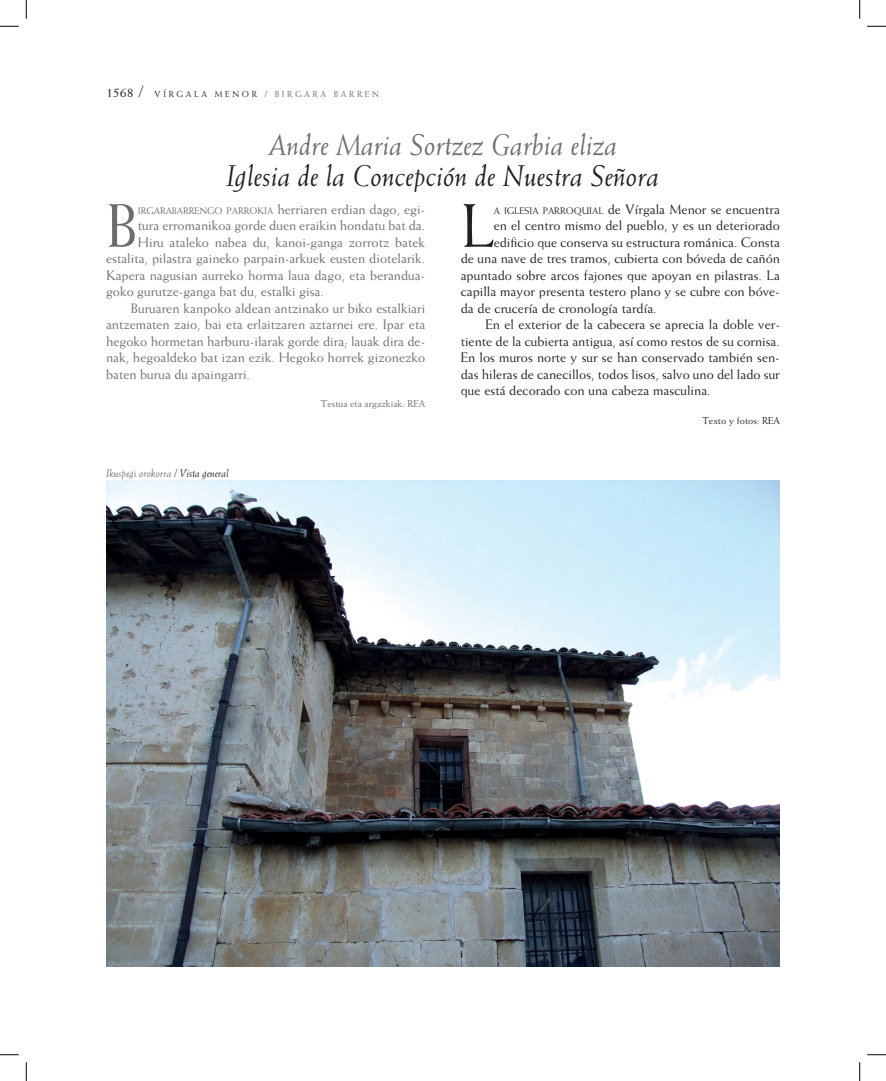
<style>
.page{position:relative;width:886px;height:1081px;background:#fff}
.page>*{position:absolute;margin:0;border:0;box-sizing:border-box;transform-origin:0 0}
.t1{font:61.25px "Weiss Std";color:#6c6d70}
.t2{font:61.25px "Weiss Std";color:#231f20}
.t3{font:italic 30px "Weiss Std";color:#231f20}
.t4{font:italic 30px "Weiss Std";color:#6c6d70}
.t5{font:13.75px "Weiss Std";color:#231f20}
.t6{font:13.75px "Weiss Std";color:#6c6d70}
.t7{font:italic 11.25px "Weiss Std";color:#6c6d70}
.t8{font:10px "Weiss Std";color:#6c6d70}
.t9{font:10px "Weiss Std";color:#231f20}
.t10{font:8.75px "Weiss Std";color:#231f20}
.t11{font:8.75px "Weiss Std";color:#6c6d70}
.s1{font-size:13.75px}
.s2{font-size:16.25px}
.s3{color:#231f20}
.s4{font-size:9.62px}
</style>
<div class="page">
<img style="left:106px;top:481px;width:673px;height:484px">
<svg style="left:0;top:25px;width:19px;height:2px"></svg>
<svg style="left:867px;top:25px;width:18px;height:2px"></svg>
<svg style="left:0;top:1054px;width:19px;height:1px"></svg>
<svg style="left:867px;top:1054px;width:18px;height:1px"></svg>
<svg style="left:25px;top:0;width:2px;height:19px"></svg>
<svg style="left:25px;top:1062px;width:2px;height:18px"></svg>
<svg style="left:859px;top:0;width:1px;height:19px"></svg>
<svg style="left:859px;top:1062px;width:1px;height:18px"></svg>
<p class="t10" style="left:106px;top:89px;width:57px"><span class="s1">1568</span> <span class="s2">/</span> vírgala</p>
<p class="t10" style="left:215px;top:89px;width:10px">menor</p>
<p class="t11" style="left:264px;top:89px;width:19px"><span class="s3">/</span> birgara</p>
<p class="t11" style="left:333px;top:89px;width:9px">barren</p>
<h2 class="t4" style="left:268px;top:127px;width:350px">Andre Maria Sortzez Garbia eliza</h2>
<h2 class="t3" style="left:226px;top:158px;width:434px">Iglesia de la Concepción de Nuestra Señora</h2>
<h1 class="t1" style="left:106px;top:190px;width:27px">B</h1>
<p class="t6" style="left:138px;top:201px;width:289px"><span class="s4">IRGARABARRENGO PARROKIA</span> herriaren erdian dago, egi-</p>
<p class="t6" style="left:138px;top:217px;width:289px">tura erromanikoa gorde duen eraikin hondatu bat da.</p>
<p class="t6" style="left:138px;top:234px;width:289px">Hiru ataleko nabea du, kanoi-ganga zorrotz batek</p>
<p class="t6" style="left:106px;top:250px;width:320px">estalita, pilastra gaineko parpain-arkuek eusten diotelarik.</p>
<p class="t6" style="left:106px;top:267px;width:320px">Kapera nagusian aurreko horma laua dago, eta berandua-</p>
<p class="t6" style="left:106px;top:283px;width:219px">goko gurutze-ganga bat du, estalki gisa.</p>
<p class="t6" style="left:131px;top:300px;width:296px">Buruaren kanpoko aldean antzinako ur biko estalkiari</p>
<p class="t6" style="left:106px;top:316px;width:320px">antzematen zaio, bai eta erlaitzaren aztarnei ere. Ipar eta</p>
<p class="t6" style="left:106px;top:333px;width:320px">hegoko hormetan harburu-ilarak gorde dira; lauak dira de-</p>
<p class="t6" style="left:106px;top:349px;width:320px">nak, hegoaldeko bat izan ezik. Hegoko horrek gizonezko</p>
<p class="t6" style="left:106px;top:366px;width:145px">baten burua du apaingarri.</p>
<p class="t8" style="left:321px;top:398px;width:106px">Testua eta argazkiak: REA</p>
<p class="t7" style="left:106px;top:467px;width:124px">Ikuspegi orokorra <span class="s3">/ Vista general</span></p>
<h1 class="t2" style="left:460px;top:190px;width:31px">L</h1>
<p class="t5" style="left:493px;top:201px;width:287px"><span class="s4">A IGLESIA PARROQUIAL</span> de Vírgala Menor se encuentra</p>
<p class="t5" style="left:493px;top:217px;width:287px">en el centro mismo del pueblo, y es un deteriorado</p>
<p class="t5" style="left:493px;top:234px;width:288px">edificio que conserva su estructura románica. Consta</p>
<p class="t5" style="left:460px;top:250px;width:320px">de una nave de tres tramos, cubierta con bóveda de cañón</p>
<p class="t5" style="left:460px;top:267px;width:320px">apuntado sobre arcos fajones que apoyan en pilastras. La</p>
<p class="t5" style="left:460px;top:283px;width:320px">capilla mayor presenta testero plano y se cubre con bóve-</p>
<p class="t5" style="left:460px;top:300px;width:197px">da de crucería de cronología tardía.</p>
<p class="t5" style="left:485px;top:316px;width:296px">En el exterior de la cabecera se aprecia la doble ver-</p>
<p class="t5" style="left:460px;top:333px;width:320px">tiente de la cubierta antigua, así como restos de su cornisa.</p>
<p class="t5" style="left:460px;top:349px;width:320px">En los muros norte y sur se han conservado también sen-</p>
<p class="t5" style="left:460px;top:366px;width:320px">das hileras de canecillos, todos lisos, salvo uno del lado sur</p>
<p class="t5" style="left:460px;top:382px;width:251px">que está decorado con una cabeza masculina.</p>
<p class="t9" style="left:702px;top:414px;width:79px">Texto y fotos: REA</p>
</div>
